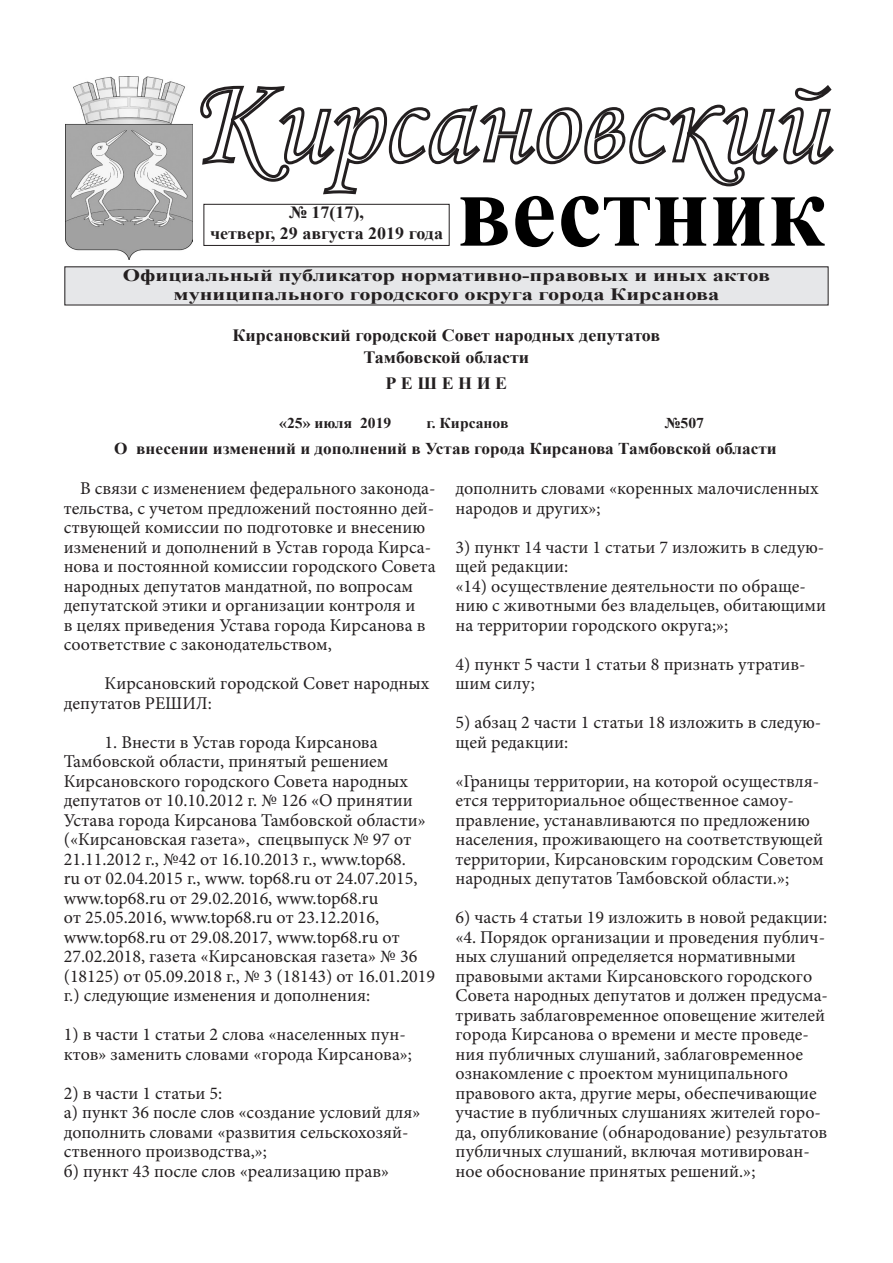
<style>
.page{position:relative;width:893px;height:1263px;background:#fff}
.page>*{position:absolute;margin:0;border:0;box-sizing:border-box;transform-origin:0 0}
.t1{font:700 105.9px "Times New Roman";color:#000;scale:.95 1}
.t2{font:18px/19.5px "Minion Pro";color:#231f20}
.t3{font:700 17.25px "Times New Roman";color:#231f20;scale:1.29 1}
.t4{font:700 17.25px "Times New Roman";color:#231f20;scale:1.04 1}
.t5{font:700 17.1px "Times New Roman";color:#231f20;scale:1.05 1}
.t6{font:700 16.5px "Times New Roman";color:#231f20;scale:1.04 1}
.t7{font:700 15px "Times New Roman";color:#231f20;scale:1.04 1}
</style>
<div class="page">
<svg style="left:200px;top:85px;width:634px;height:110px"></svg>
<img style="left:66px;top:76px;width:126px;height:183px">
<div style="left:204px;top:204px;width:245px;height:42px;border:1px solid #231f20"></div>
<div style="left:65px;top:267px;width:763px;height:38px;background:#e6e7e9"></div>
<p class="t5" style="left:289px;top:201px;width:73px">№ 17(17),</p>
<p class="t1" style="left:457px;top:137px;width:390px">вестник</p>
<p class="t3" style="left:123px;top:263px;width:503px">Официальный публикатор нормативно-правовых и иных актов</p>
<p class="t3" style="left:173px;top:282px;width:425px">муниципального городского округа города Кирсанова</p>
<p class="t4" style="left:232px;top:324px;width:413px">Кирсановский городской Совет народных депутатов</p>
<p class="t4" style="left:363px;top:345px;width:161px">Тамбовской области</p>
<p class="t4" style="left:385px;top:371px;width:119px">Р Е Ш Е Н И Е</p>
<p class="t7" style="left:279px;top:412px;width:109px">«25» июля 2019</p>
<p class="t7" style="left:426px;top:412px;width:80px">г. Кирсанов</p>
<p class="t7" style="left:665px;top:412px;width:39px">№507</p>
<p class="t6" style="left:114px;top:437px;width:638px">О внесении изменений и дополнений в Устав города Кирсанова Тамбовской области</p>
<p class="t2" style="left:64px;top:479px;width:373px;text-indent:16px">В связи с изменением федерального законода&shy;тельства, с учетом предложений постоянно дей&shy;ствующей комиссии по подготовке и внесению изменений и дополнений в Устав города Кирса&shy;нова и постоянной комиссии городского Совета народных депутатов мандатной, по вопросам депутатской этики и организации контроля и<br>в целях приведения Устава города Кирсанова в соответствие с законодательством,</p>
<p class="t2" style="left:64px;top:674px;width:367px;text-indent:41px">Кирсановский городской Совет народных депутатов РЕШИЛ:</p>
<p class="t2" style="left:64px;top:732px;width:373px;text-indent:41px">1. Внести в Устав города Кирсанова Тамбовской области, принятый решением Кирсановского городского Совета народных депутатов от 10.10.2012 г. № 126 «О принятии Устава города Кирсанова Тамбовской области» («Кирсановская газета», спецвыпуск № 97 от 21.11.2012 г., №42 от 16.10.2013 г., www.top68.<br>ru от 02.04.2015 г., www. top68.ru от 24.07.2015, www.top68.ru от 29.02.2016, www.top68.ru<br>от 25.05.2016, www.top68.ru от 23.12.2016, www.top68.ru от 29.08.2017, www.top68.ru от 27.02.2018, газета «Кирсановская газета» № 36 (18125) от 05.09.2018 г., № 3 (18143) от 16.01.2019 г.) следующие изменения и дополнения:</p>
<p class="t2" style="left:64px;top:1025px;width:350px">1) в части 1 статьи 2 слова «населенных пун&shy;ктов» заменить словами «города Кирсанова»;</p>
<p class="t2" style="left:64px;top:1083px;width:160px">2) в части 1 статьи 5:</p>
<p class="t2" style="left:64px;top:1103px;width:358px">а) пункт 36 после слов «создание условий для» дополнить словами «развития сельскохозяй&shy;ственного производства,»;</p>
<p class="t2" style="left:64px;top:1161px;width:327px">б) пункт 43 после слов «реализацию прав»</p>
<p class="t5" style="left:210px;top:221px;width:223px">четверг, 29 августа 2019 года</p>
<p class="t2" style="left:455px;top:479px;width:364px">дополнить словами «коренных малочисленных народов и других»;</p>
<p class="t2" style="left:455px;top:537px;width:370px">3) пункт 14 части 1 статьи 7 изложить в следую&shy;щей редакции:</p>
<p class="t2" style="left:455px;top:576px;width:372px">«14) осуществление деятельности по обраще&shy;нию с животными без владельцев, обитающими на территории городского округа;»;</p>
<p class="t2" style="left:455px;top:654px;width:352px">4) пункт 5 части 1 статьи 8 признать утратив&shy;шим силу;</p>
<p class="t2" style="left:455px;top:713px;width:367px">5) абзац 2 части 1 статьи 18 изложить в следую&shy;щей редакции:</p>
<p class="t2" style="left:455px;top:771px;width:370px">«Границы территории, на которой осуществля&shy;ется территориальное общественное самоу&shy;правление, устанавливаются по предложению населения, проживающего на соответствующей территории, Кирсановским городским Советом народных депутатов Тамбовской области.»;</p>
<p class="t2" style="left:455px;top:908px;width:373px">6) часть 4 статьи 19 изложить в новой редакции:</p>
<p class="t2" style="left:455px;top:927px;width:374px">«4. Порядок организации и проведения публич&shy;ных слушаний определяется нормативными правовыми актами Кирсановского городского Совета народных депутатов и должен предусма&shy;тривать заблаговременное оповещение жителей города Кирсанова о времени и месте проведе&shy;ния публичных слушаний, заблаговременное ознакомление с проектом муниципального правового акта, другие меры, обеспечивающие участие в публичных слушаниях жителей горо&shy;да, опубликование (обнародование) результатов публичных слушаний, включая мотивирован&shy;ное обоснование принятых решений.»;</p>
</div>
